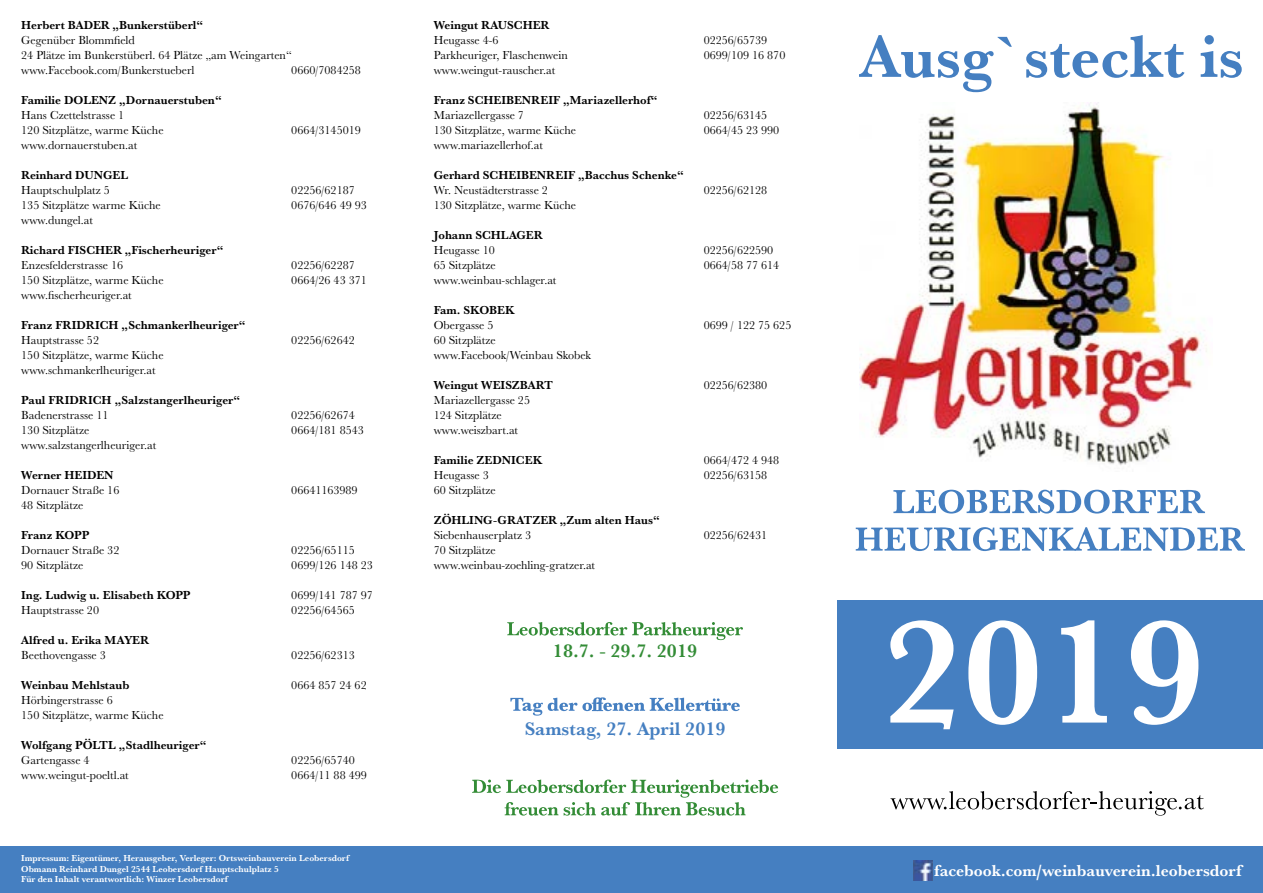
<style>
.page{position:relative;width:1263px;height:893px;background:#fff}
.page>*{position:absolute;margin:0;border:0;box-sizing:border-box;transform-origin:0 0}
.t1{font:700 152.1px "Baskerville URW";color:#fff}
.t2{font:700 18.9px "Baskerville URW";color:#457fc1}
.t3{font:700 18.9px "Baskerville URW";color:#338c36}
.t4{font:700 16.5px "Baskerville URW";color:#fff}
.t5{font:12px/15px "Baskerville URW";color:#000}
.t6{font:700 12px "Baskerville URW";color:#000}
.t7{font:700 9px/10.8px "Baskerville URW";color:#fff}
</style>
<div class="page">
<div style="left:838px;top:600px;width:425px;height:148px;background:#457fc1"></div>
<div style="left:0;top:846px;width:1263px;height:47px;background:#457fc1"></div>
<svg style="left:507px;top:622px;width:236px;height:18px"></svg>
<svg style="left:510px;top:697px;width:230px;height:19px"></svg>
<svg style="left:472px;top:779px;width:306px;height:37px"></svg>
<svg style="left:893px;top:490px;width:312px;height:24px"></svg>
<svg style="left:856px;top:527px;width:389px;height:24px"></svg>
<svg style="left:890px;top:791px;width:314px;height:25px"></svg>
<svg style="left:859px;top:35px;width:153px;height:57px"></svg>
<svg style="left:1026px;top:35px;width:158px;height:43px"></svg>
<svg style="left:1201px;top:35px;width:41px;height:43px"></svg>
<img style="left:913px;top:861px;width:20px;height:19px">
<img style="left:859px;top:103px;width:348px;height:362px">
<p class="t6" style="left:21px;top:17px;width:183px">Herbert BADER „Bunkerstüberl“</p>
<p class="t5" style="left:21px;top:33px;width:272px">Gegenüber Blommfield<br>24 Plätze im Bunkerstüberl. 64 Plätze „am Weingarten“ www.Facebook.com/Bunkerstueberl</p>
<p class="t5" style="left:291px;top:63px;width:71px">0660/7084258</p>
<p class="t6" style="left:21px;top:92px;width:202px">Familie DOLENZ „Dornauerstuben“</p>
<p class="t5" style="left:21px;top:108px;width:144px">Hans Czettelstrasse 1<br>120 Sitzplätze, warme Küche</p>
<p class="t5" style="left:291px;top:123px;width:71px">0664/3145019</p>
<p class="t5" style="left:21px;top:138px;width:118px">www.dornauerstuben.at</p>
<p class="t6" style="left:21px;top:167px;width:108px">Reinhard DUNGEL</p>
<p class="t5" style="left:21px;top:183px;width:90px">Hauptschulplatz 5</p>
<p class="t5" style="left:291px;top:183px;width:65px">02256/62187</p>
<p class="t5" style="left:21px;top:198px;width:141px">135 Sitzplätze warme Küche</p>
<p class="t5" style="left:291px;top:198px;width:77px">0676/646 49 93</p>
<p class="t5" style="left:21px;top:213px;width:73px">www.dungel.at</p>
<p class="t6" style="left:21px;top:242px;width:204px">Richard FISCHER „Fischerheuriger“</p>
<p class="t5" style="left:21px;top:258px;width:103px">Enzesfelderstrasse 16</p>
<p class="t5" style="left:291px;top:258px;width:65px">02256/62287</p>
<p class="t5" style="left:21px;top:273px;width:144px">150 Sitzplätze, warme Küche</p>
<p class="t5" style="left:291px;top:273px;width:77px">0664/26 43 371</p>
<p class="t5" style="left:21px;top:288px;width:112px">www.fischerheuriger.at</p>
<p class="t6" style="left:21px;top:317px;width:226px">Franz FRIDRICH „Schmankerlheuriger“</p>
<p class="t5" style="left:21px;top:333px;width:79px">Hauptstrasse 52</p>
<p class="t5" style="left:291px;top:333px;width:65px">02256/62642</p>
<p class="t5" style="left:21px;top:348px;width:144px">150 Sitzplätze, warme Küche www.schmankerlheuriger.at</p>
<p class="t6" style="left:21px;top:392px;width:220px">Paul FRIDRICH „Salzstangerlheuriger“</p>
<p class="t5" style="left:21px;top:408px;width:89px">Badenerstrasse 11</p>
<p class="t5" style="left:291px;top:408px;width:65px">02256/62674</p>
<p class="t5" style="left:21px;top:423px;width:70px">130 Sitzplätze</p>
<p class="t5" style="left:291px;top:423px;width:74px">0664/181 8543</p>
<p class="t5" style="left:21px;top:438px;width:136px">www.salzstangerlheuriger.at</p>
<p class="t6" style="left:21px;top:467px;width:94px">Werner HEIDEN</p>
<p class="t5" style="left:21px;top:483px;width:100px">Dornauer Straße 16</p>
<p class="t5" style="left:291px;top:483px;width:68px">06641163989</p>
<p class="t5" style="left:21px;top:498px;width:64px">48 Sitzplätze</p>
<p class="t6" style="left:21px;top:527px;width:70px">Franz KOPP</p>
<p class="t5" style="left:21px;top:543px;width:100px">Dornauer Straße 32</p>
<p class="t5" style="left:291px;top:543px;width:65px">02256/65115</p>
<p class="t5" style="left:21px;top:558px;width:64px">90 Sitzplätze</p>
<p class="t5" style="left:291px;top:558px;width:83px">0699/126 148 23</p>
<p class="t6" style="left:21px;top:587px;width:171px">Ing. Ludwig u. Elisabeth KOPP</p>
<p class="t5" style="left:291px;top:588px;width:83px">0699/141 787 97</p>
<p class="t5" style="left:21px;top:603px;width:79px">Hauptstrasse 20</p>
<p class="t5" style="left:291px;top:603px;width:65px">02256/64565</p>
<p class="t6" style="left:21px;top:632px;width:129px">Alfred u. Erika MAYER</p>
<p class="t5" style="left:21px;top:648px;width:86px">Beethovengasse 3</p>
<p class="t5" style="left:291px;top:648px;width:65px">02256/62313</p>
<p class="t6" style="left:21px;top:677px;width:110px">Weinbau Mehlstaub</p>
<p class="t5" style="left:291px;top:678px;width:77px">0664 857 24 62</p>
<p class="t5" style="left:21px;top:693px;width:144px">Hörbingerstrasse 6<br>150 Sitzplätze, warme Küche</p>
<p class="t6" style="left:21px;top:737px;width:187px">Wolfgang PÖLTL „Stadlheuriger“</p>
<p class="t5" style="left:21px;top:753px;width:70px">Gartengasse 4</p>
<p class="t5" style="left:291px;top:753px;width:65px">02256/65740</p>
<p class="t5" style="left:21px;top:768px;width:109px">www.weingut-poeltl.at</p>
<p class="t5" style="left:291px;top:768px;width:77px">0664/11 88 499</p>
<p class="t6" style="left:434px;top:17px;width:117px">Weingut RAUSCHER</p>
<p class="t5" style="left:434px;top:33px;width:66px">Heugasse 4-6</p>
<p class="t5" style="left:704px;top:33px;width:65px">02256/65739</p>
<p class="t5" style="left:434px;top:48px;width:136px">Parkheuriger, Flaschenwein</p>
<p class="t5" style="left:704px;top:48px;width:83px">0699/109 16 870</p>
<p class="t5" style="left:434px;top:63px;width:123px">www.weingut-rauscher.at</p>
<p class="t6" style="left:434px;top:92px;width:225px">Franz SCHEIBENREIF „Mariazellerhof“</p>
<p class="t5" style="left:434px;top:108px;width:92px">Mariazellergasse 7</p>
<p class="t5" style="left:704px;top:108px;width:65px">02256/63145</p>
<p class="t5" style="left:434px;top:123px;width:144px">130 Sitzplätze, warme Küche</p>
<p class="t5" style="left:704px;top:123px;width:77px">0664/45 23 990</p>
<p class="t5" style="left:434px;top:138px;width:111px">www.mariazellerhof.at</p>
<p class="t6" style="left:434px;top:167px;width:251px">Gerhard SCHEIBENREIF „Bacchus Schenke“</p>
<p class="t5" style="left:434px;top:183px;width:116px">Wr. Neustädterstrasse 2</p>
<p class="t5" style="left:704px;top:183px;width:65px">02256/62128</p>
<p class="t5" style="left:434px;top:198px;width:144px">130 Sitzplätze, warme Küche</p>
<p class="t6" style="left:434px;top:227px;width:110px">Johann SCHLAGER</p>
<p class="t5" style="left:434px;top:243px;width:63px">Heugasse 10</p>
<p class="t5" style="left:704px;top:243px;width:71px">02256/622590</p>
<p class="t5" style="left:434px;top:258px;width:64px">65 Sitzplätze</p>
<p class="t5" style="left:704px;top:258px;width:77px">0664/58 77 614</p>
<p class="t5" style="left:434px;top:273px;width:124px">www.weinbau-schlager.at</p>
<p class="t6" style="left:434px;top:302px;width:82px">Fam. SKOBEK</p>
<p class="t5" style="left:434px;top:318px;width:61px">Obergasse 5</p>
<p class="t5" style="left:704px;top:318px;width:89px">0699 / 122 75 625</p>
<p class="t5" style="left:434px;top:333px;width:159px">60 Sitzplätze www.Facebook/Weinbau Skobek</p>
<p class="t6" style="left:434px;top:377px;width:120px">Weingut WEISZBART</p>
<p class="t5" style="left:704px;top:378px;width:65px">02256/62380</p>
<p class="t5" style="left:434px;top:393px;width:98px">Mariazellergasse 25<br>124 Sitzplätze www.weiszbart.at</p>
<p class="t6" style="left:434px;top:452px;width:110px">Familie ZEDNICEK</p>
<p class="t5" style="left:704px;top:453px;width:77px">0664/472 4 948</p>
<p class="t5" style="left:434px;top:468px;width:57px">Heugasse 3</p>
<p class="t5" style="left:704px;top:468px;width:65px">02256/63158</p>
<p class="t5" style="left:434px;top:483px;width:64px">60 Sitzplätze</p>
<p class="t6" style="left:434px;top:512px;width:227px">ZÖHLING-GRATZER „Zum alten Haus“</p>
<p class="t5" style="left:434px;top:528px;width:99px">Siebenhauserplatz 3</p>
<p class="t5" style="left:704px;top:528px;width:65px">02256/62431</p>
<p class="t5" style="left:434px;top:543px;width:163px">70 Sitzplätze www.weinbau-zoehling-gratzer.at</p>
<h2 class="t3" style="left:553px;top:638px;width:146px">18.7. - 29.7. 2019</h2>
<h2 class="t2" style="left:525px;top:715px;width:202px">Samstag, 27. April 2019</h2>
<h1 class="t1" style="left:882px;top:563px;width:324px">2019</h1>
<p class="t7" style="left:21px;top:852px;width:329px">Impressum: Eigentümer, Herausgeber, Verleger: Ortsweinbauverein Leobersdorf<br>Obmann Reinhard Dungel 2544 Leobersdorf Hauptschulplatz 5<br>Für den Inhalt verantwortlich: Winzer Leobersdorf</p>
<h3 class="t4" style="left:934px;top:859px;width:309px">facebook.com/weinbauverein.leobersdorf</h3>
</div>
